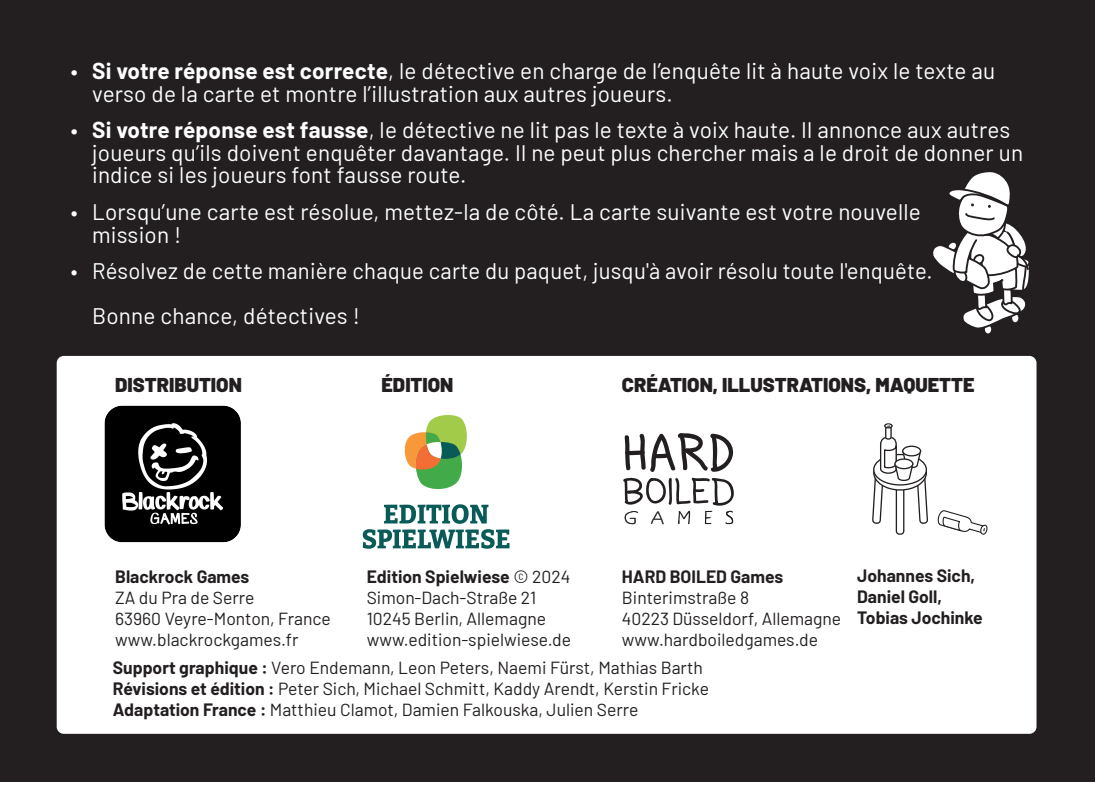
<style>
.page{position:relative;width:1095px;height:787px;background:#fff}
.page>*{position:absolute;margin:0;border:0;box-sizing:border-box;transform-origin:0 0}
.t1{font:22.5px/22.5px "Barlow";letter-spacing:.01em;color:#fff}
.t2{font:900 20px "Barlow";color:#231f20}
.t3{font:17.5px/21px "Barlow";color:#231f20}
.t4{font:700 17.5px/21px "Barlow";color:#231f20}
.s1{font-weight:500}
.s2{font-weight:700}
</style>
<div class="page">
<div style="left:0;top:0;width:1095px;height:781px;background:#231f20"></div>
<div style="left:57px;top:356px;width:979px;height:377px;background:#fff;border-radius:7px"></div>
<svg style="left:623px;top:433px;width:111px;height:91px"></svg>
<svg style="left:362px;top:533px;width:148px;height:16px"></svg>
<svg style="left:404px;top:415px;width:63px;height:75px"></svg>
<svg style="left:363px;top:504px;width:147px;height:44px"></svg>
<img style="left:104px;top:405px;width:137px;height:138px">
<svg style="left:869px;top:172px;width:163px;height:363px"></svg>
<p class="t1" style="left:92px;top:58px;width:904px;text-indent:-21px"><span class="s1">•</span> <span class="s2">Si votre réponse est correcte</span>, le détective en charge de l’enquête lit à haute voix le texte au verso de la carte et montre l’illustration aux autres joueurs.</p>
<p class="t1" style="left:92px;top:117px;width:932px;text-indent:-21px"><span class="s1">•</span> <span class="s2">Si votre réponse est fausse</span>, le détective ne lit pas le texte à voix haute. Il annonce aux autres joueurs qu’ils doivent enquêter davantage. Il ne peut plus chercher mais a le droit de donner un indice si les joueurs font fausse route.</p>
<p class="t1" style="left:92px;top:199px;width:830px;text-indent:-21px">• Lorsqu’une carte est résolue, mettez-la de côté. La carte suivante est votre nouvelle mission !</p>
<p class="t1" style="left:92px;top:247px;width:842px;line-height:45px;text-indent:-21px">• Résolvez de cette manière chaque carte du paquet, jusqu'à avoir résolu toute l'enquête.<br>Bonne chance, détectives !</p>
<p class="t2" style="left:115px;top:369px;width:128px">DISTRIBUTION</p>
<p class="t2" style="left:382px;top:369px;width:73px">ÉDITION</p>
<p class="t2" style="left:622px;top:369px;width:354px">CRÉATION, ILLUSTRATIONS, MAQUETTE</p>
<p class="t3" style="left:367px;top:565px;width:206px"><span class="s2">Edition Spielwiese</span> © 2024<br>Simon-Dach-Straße 21<br>10245 Berlin, Allemagne www.edition-spielwiese.de</p>
<p class="t3" style="left:113px;top:656px;width:598px"><span class="s2">Support graphique :</span> Vero Endemann, Leon Peters, Naemi Fürst, Mathias Barth<br><span class="s2">Révisions et édition :</span> Peter Sich, Michael Schmitt, Kaddy Arendt, Kerstin Fricke<br><span class="s2">Adaptation France :</span> Matthieu Clamot, Damien Falkouska, Julien Serre</p>
<p class="t4" style="left:115px;top:565px;width:136px">Blackrock Games</p>
<p class="t3" style="left:115px;top:586px;width:217px">ZA du Pra de Serre<br>63960 Veyre-Monton, France www.blackrockgames.fr</p>
<p class="t4" style="left:622px;top:565px;width:163px">HARD BOILED Games</p>
<p class="t3" style="left:622px;top:586px;width:221px">Binterimstraße 8<br>40223 Düsseldorf, Allemagne www.hardboiledgames.de</p>
<p class="t4" style="left:857px;top:564px;width:127px">Johannes Sich,<br>Daniel Goll,<br>Tobias Jochinke</p>
</div>
